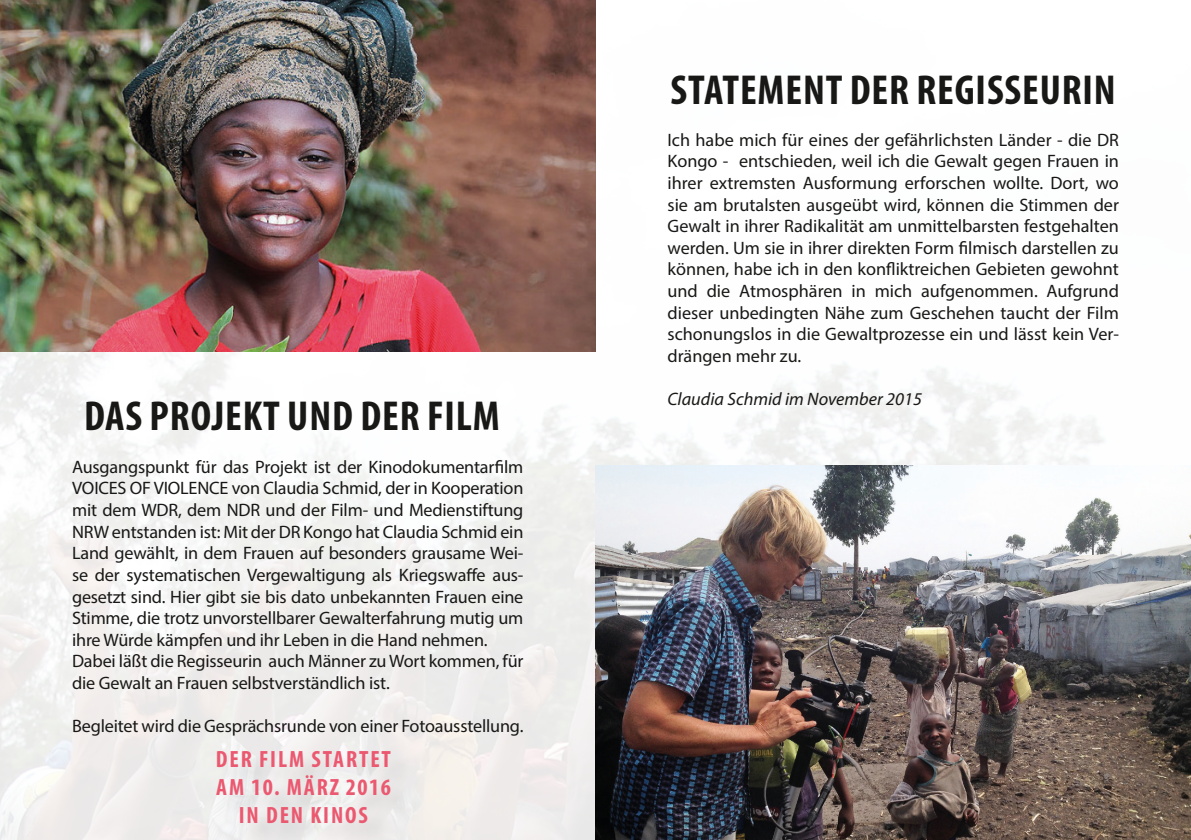
<style>
.page{position:relative;width:1191px;height:840px;background:#fff}
.page>*{position:absolute;margin:0;border:0;box-sizing:border-box;transform-origin:0 0}
.t1{font:700 condensed 42px "Myriad Pro";letter-spacing:.02em;color:#181816}
.t2{font:700 condensed 23.6px "Myriad Pro";letter-spacing:.08em;color:#eb5970}
.t3{font:18px/21.6px "Myriad Pro";letter-spacing:-.01em;color:#181816;text-align:justify}
.t4{font:italic 18px "Myriad Pro";color:#181816}
</style>
<div class="page">
<img style="left:0;top:0;width:1104px;height:839px">
<img style="left:0;top:0;width:595px;height:351px">
<img style="left:595px;top:465px;width:596px;height:374px">
<div style="left:218px;top:751px;width:195px;height:88px;background:#eceaea"></div>
<p class="t1" style="left:84px;top:389px;width:417px">DAS PROJEKT UND DER FILM</p>
<p class="t3" style="left:72px;top:455px;width:453px">Ausgangspunkt für das Projekt ist der Kinodokumentarfilm VOICES OF VIOLENCE von Claudia Schmid, der in Kooperation mit dem WDR, dem NDR und der Film- und Medienstiftung NRW entstanden ist: Mit der DR Kongo hat Claudia Schmid ein Land gewählt, in dem Frauen auf besonders grausame Wei&shy;se der systematischen Vergewaltigung als Kriegswaffe aus&shy;gesetzt sind. Hier gibt sie bis dato unbekannten Frauen eine Stimme, die trotz unvorstellbarer Gewalterfahrung mutig um ihre Würde kämpfen und ihr Leben in die Hand nehmen.</p>
<p class="t3" style="left:72px;top:650px;width:453px">Dabei läßt die Regisseurin auch Männer zu Wort kommen, für die Gewalt an Frauen selbstverständlich ist.</p>
<p class="t3" style="left:72px;top:714px;width:453px">Begleitet wird die Gesprächsrunde von einer Fotoausstellung.</p>
<p class="t2" style="left:216px;top:743px;width:177px">DER FILM STARTET</p>
<p class="t2" style="left:216px;top:772px;width:176px">AM 10. MÄRZ 2016</p>
<p class="t2" style="left:239px;top:800px;width:131px">IN DEN KINOS</p>
<p class="t1" style="left:670px;top:63px;width:447px">STATEMENT DER REGISSEURIN</p>
<p class="t3" style="left:667px;top:128px;width:453px">Ich habe mich für eines der gefährlichsten Länder - die DR Kongo - entschieden, weil ich die Gewalt gegen Frauen in ihrer extremsten Ausformung erforschen wollte. Dort, wo sie am brutalsten ausgeübt wird, können die Stimmen der Gewalt in ihrer Radikalität am unmittelbarsten festgehalten werden. Um sie in ihrer direkten Form filmisch darstellen zu können, habe ich in den konfliktreichen Gebieten gewohnt und die Atmosphären in mich aufgenommen. Aufgrund dieser unbedingten Nähe zum Geschehen taucht der Film schonungslos in die Gewaltprozesse ein und lässt kein Ver&shy;drängen mehr zu.</p>
<p class="t4" style="left:667px;top:388px;width:256px">Claudia Schmid im November 2015</p>
</div>
